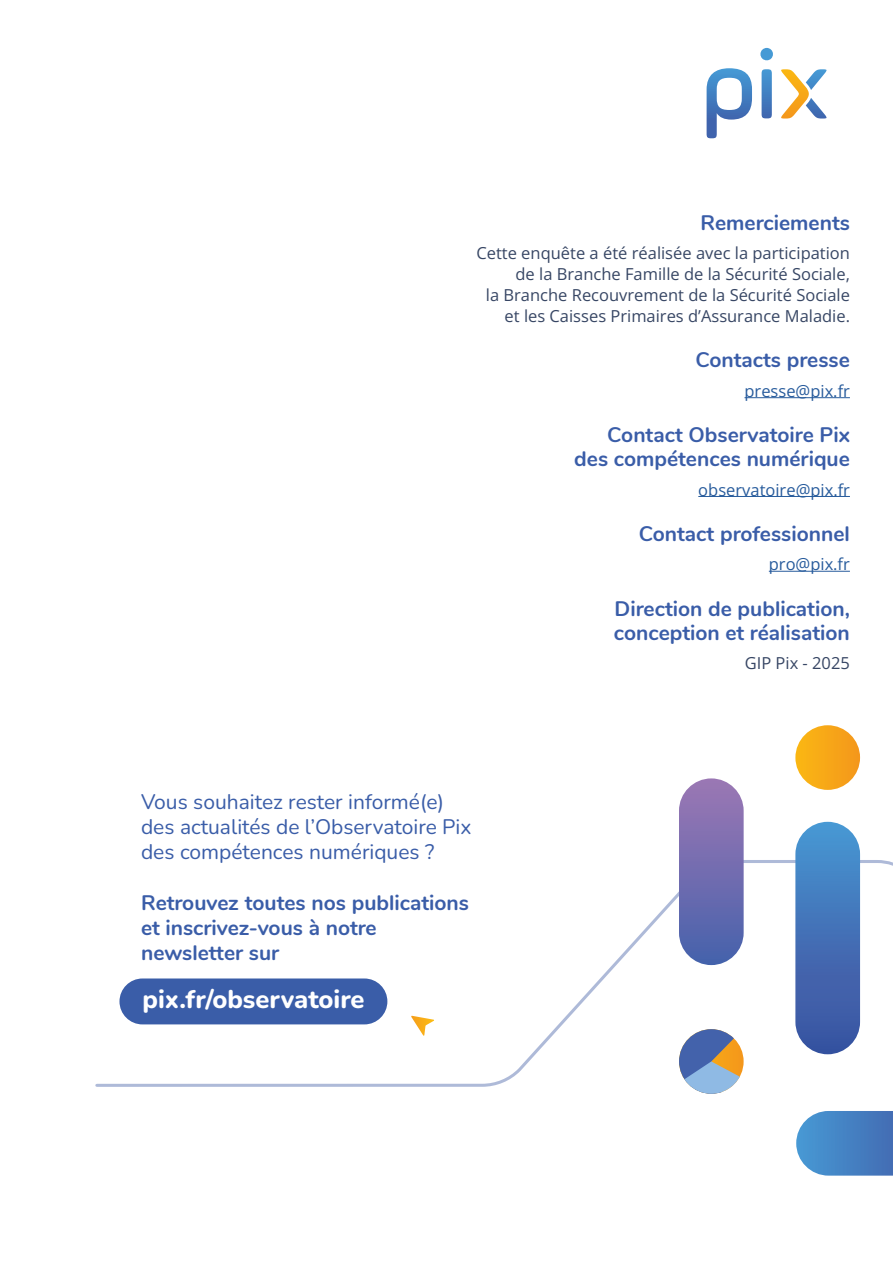
<style>
.page{position:relative;width:893px;height:1263px;background:#fff}
.page>*{position:absolute;margin:0;border:0;box-sizing:border-box;transform-origin:0 0}
.t1{font:800 25.5px "Nunito";color:#fff}
.Justifié_double_age{font:700 21px/24px "Nunito";color:#3a5da8}
.t2{font:21px/25.2px "Nunito";color:#3a5da8}
.Justifié_double_age-2{font:16.5px "Open Sans";color:#374664}
.Justifié_double_age-3{font:16.5px "Open Sans";color:#275b9c}
</style>
<div class="page">
<svg style="left:95px;top:860px;width:798px;height:227px"></svg>
<svg style="left:796px;top:1111px;width:97px;height:64px;background:#528ac7"></svg>
<svg style="left:781px;top:69px;width:46px;height:50px"></svg>
<svg style="left:707px;top:68px;width:45px;height:70px"></svg>
<svg style="left:760px;top:48px;width:13px;height:70px"></svg>
<div style="left:795px;top:822px;width:65px;height:232px;background:linear-gradient(to bottom,#4a96d2,#3b4e9d);border-radius:32px"></div>
<div style="left:679px;top:778px;width:65px;height:187px;background:linear-gradient(to bottom,#9e79b5,#4762ac);border-radius:32px"></div>
<svg style="left:795px;top:725px;width:65px;height:65px;background:#f7a81b"></svg>
<svg style="left:411px;top:1016px;width:23px;height:20px"></svg>
<svg style="left:679px;top:1029px;width:61px;height:65px"></svg>
<hr style="left:744px;top:397px;width:106px;height:1px;background:#275b9c">
<hr style="left:698px;top:496px;width:152px;height:1px;background:#275b9c">
<hr style="left:769px;top:571px;width:81px;height:1px;background:#275b9c">
<p class="Justifié_double_age" style="left:700px;top:209px;width:151px">Remerciements</p>
<p class="Justifié_double_age-2" style="left:476px;top:242px;width:375px">Cette enquête a été réalisée avec la participation</p>
<p class="Justifié_double_age-2" style="left:515px;top:263px;width:336px">de la Branche Famille de la Sécurité Sociale,</p>
<p class="Justifié_double_age-2" style="left:486px;top:284px;width:366px">la Branche Recouvrement de la Sécurité Sociale</p>
<p class="Justifié_double_age-2" style="left:505px;top:305px;width:347px">et les Caisses Primaires d’Assurance Maladie.</p>
<p class="Justifié_double_age" style="left:695px;top:347px;width:156px">Contacts presse</p>
<p class="Justifié_double_age-3" style="left:744px;top:380px;width:107px">presse@pix.fr</p>
<p class="Justifié_double_age" style="left:574px;top:422px;width:277px;text-align:right">Contact Observatoire Pix des compétences numérique</p>
<p class="Justifié_double_age-3" style="left:698px;top:478px;width:153px">observatoire@pix.fr</p>
<p class="Justifié_double_age" style="left:639px;top:520px;width:213px">Contact professionnel</p>
<p class="Justifié_double_age-3" style="left:769px;top:553px;width:83px">pro@pix.fr</p>
<p class="Justifié_double_age" style="left:614px;top:595px;width:238px">Direction de publication, conception et réalisation</p>
<p class="Justifié_double_age-2" style="left:745px;top:652px;width:107px">GIP Pix - 2025</p>
<p class="t2" style="left:141px;top:788px;width:332px">Vous souhaitez rester informé(e) des actualités de l’Observatoire Pix des compétences numériques ?</p>
<p class="Justifié_double_age" style="left:141px;top:889px;width:329px;line-height:25.2px">Retrouvez toutes nos publications et inscrivez-vous à notre newsletter sur</p>
<p class="t1" style="left:142px;top:981px;width:224px">pix.fr/observatoire</p>
</div>
